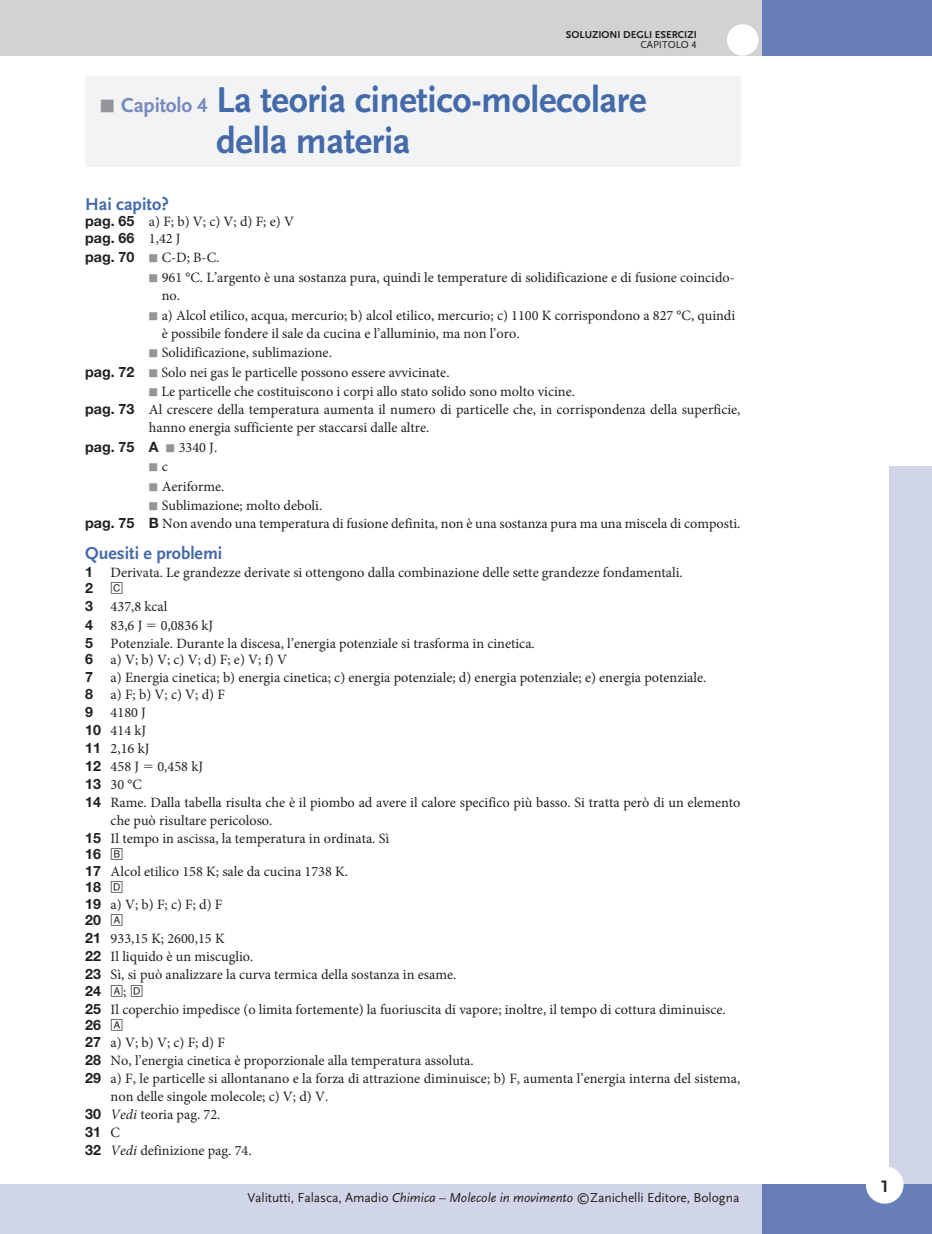
<style>
.page{position:relative;width:932px;height:1234px;background:#fff}
.page>*{position:absolute;margin:0;border:0;box-sizing:border-box;transform-origin:0 0}
.t1{font:37.5px/40.5px "Scala Sans Bold LF";letter-spacing:-.01em;color:#446aaa}
.t2{font:18px "Scala Sans Bold LF";color:#446aaa}
.t3{font:17.25px "Scala Sans Bold LF";color:#231f20}
.t4{font:15px "STIX General";color:#939598}
.t5{font:14.25px/18px "Minion Pro";color:#231f20}
.t6{font:700 14.25px "Helvetica Neue LT Std";color:#231f20}
.t7{font:13.5px "Scala Sans Regular LF";letter-spacing:-.005em;color:#231f20}
.t8{font:10.5px "Scala Sans Bold LF";color:#231f20}
.t9{font:10.5px "Scala Sans Regular LF";color:#231f20}
.s1{font-family:"STIX General";font-size:24px;color:#939598}
.s2{font-size:21px;color:#778abd}
.s3{font-family:"Helvetica Neue LT Std";font-weight:700}
.s4{font-family:"Minion Pro";font-weight:400}
.s5{font-family:"STIX General";font-size:15px;color:#939598}
.s6{font-family:"STIX General";font-weight:400;font-size:15px;color:#939598}
.s7{font-family:"Minion Pro";font-size:14.25px;color:#231f20}
.s8{font-family:"Zapf RM";font-weight:400}
.s9{font-style:italic}
.s10{font-family:"Scala Sans Regular LF Italic"}
</style>
<div class="page">
<div style="left:889px;top:466px;width:42px;height:732px;background:#d1d5e8"></div>
<div style="left:761px;top:0;width:170px;height:56px;background:#687eb7"></div>
<div style="left:0;top:0;width:761px;height:56px;background:#d1d2d4"></div>
<div style="left:0;top:1183px;width:761px;height:50px;background:#d1d5e8"></div>
<div style="left:761px;top:1183px;width:170px;height:50px;background:#687eb7"></div>
<div style="left:865px;top:1165px;width:38px;height:38px;background:#fff;border-radius:50%"></div>
<div style="left:726px;top:24px;width:32px;height:32px;background:#fff;border-radius:50%"></div>
<div style="left:85px;top:77px;width:655px;height:90px;background:#f2f3f4"></div>
<p class="t8" style="left:565px;top:29px;width:132px">SOLUZIONI DEGLI ESERCIZI</p>
<p class="t9" style="left:640px;top:39px;width:58px">CAPITOLO 4</p>
<h1 class="t1" style="left:216px;top:81px;width:431px;text-indent:-116px"><span class="s1">◾</span> <span class="s2">Capitolo 4</span> La teoria cinetico-molecolare della materia</h1>
<p class="t2" style="left:85px;top:194px;width:85px">Hai capito?</p>
<p class="t5" style="left:85px;top:213px;width:210px"><span class="s3">pag. 65</span> a) F; b) V; c) V; d) F; e) V</p>
<p class="t6" style="left:85px;top:229px;width:97px">pag. 66 <span class="s4">1,42 J</span></p>
<p class="t5" style="left:149px;top:248px;width:587px;line-height:19.5px;text-indent:-64px"><span class="s3">pag. 70</span> <span class="s5">◾</span> C-D; B-C.<br><span class="s5">◾</span> 961 °C. L’argento è una sostanza pura, quindi le temperature di solidificazione e di fusione coincido-</p>
<p class="t5" style="left:149px;top:286px;width:587px;line-height:19.5px;text-indent:13px">no.<br><span class="s5">◾</span> a) Alcol etilico, acqua, mercurio; b) alcol etilico, mercurio; c) 1100 K corrispondono a 827 °C, quindi</p>
<p class="t5" style="left:162px;top:324px;width:359px">è possibile fondere il sale da cucina e l’alluminio, ma non l’oro.</p>
<p class="t5" style="left:149px;top:343px;width:184px"><span class="s5">◾</span> Solidificazione, sublimazione.</p>
<p class="t5" style="left:85px;top:363px;width:366px"><span class="s3">pag. 72</span> <span class="s5">◾</span> Solo nei gas le particelle possono essere avvicinate.</p>
<p class="t5" style="left:149px;top:382px;width:427px"><span class="s5">◾</span> Le particelle che costituiscono i corpi allo stato solido sono molto vicine.</p>
<p class="t5" style="left:149px;top:400px;width:593px;text-indent:-64px"><span class="s3">pag. 73</span> Al crescere della temperatura aumenta il numero di particelle che, in corrispondenza della superficie, hanno energia sufficiente per staccarsi dalle altre.</p>
<p class="t6" style="left:85px;top:437px;width:134px">pag. 75 A <span class="s6">◾</span> <span class="s4">3340 J.</span></p>
<p class="t4" style="left:149px;top:455px;width:20px">◾ <span class="s7">c</span></p>
<p class="t5" style="left:149px;top:476px;width:175px;line-height:19.5px"><span class="s5">◾</span> Aeriforme.<br><span class="s5">◾</span> Sublimazione; molto deboli.</p>
<p class="t5" style="left:85px;top:514px;width:656px"><span class="s3">pag. 75 B</span> Non avendo una temperatura di fusione definita, non è una sostanza pura ma una miscela di composti.</p>
<p class="t2" style="left:85px;top:543px;width:139px">Quesiti e problemi</p>
<p class="t5" style="left:85px;top:563px;width:599px"><span class="s3">1</span> Derivata. Le grandezze derivate si ottengono dalla combinazione delle sette grandezze fondamentali.</p>
<p class="t6" style="left:85px;top:579px;width:40px">2 <span class="s8">C</span></p>
<p class="t5" style="left:85px;top:598px;width:84px"><span class="s3">3</span> 437,8 kcal<br><span class="s3">4</span> 83,6 J</p>
<p class="t5" style="left:85px;top:616px;width:451px;text-indent:76px">0,0836 kJ<br><span class="s3">5</span> Potenziale. Durante la discesa, l’energia potenziale si trasforma in cinetica.</p>
<p class="t5" style="left:85px;top:650px;width:622px"><span class="s3">6</span> a) V; b) V; c) V; d) F; e) V; f) V<br><span class="s3">7</span> a) Energia cinetica; b) energia cinetica; c) energia potenziale; d) energia potenziale; e) energia potenziale.</p>
<p class="t5" style="left:85px;top:685px;width:141px"><span class="s3">8</span> a) F; b) V; c) V; d) F<br><span class="s3">9</span> 4180 J<br><span class="s3">10</span> 414 kJ<br><span class="s3">11</span> 2,16 kJ<br><span class="s3">12</span> 458 J</p>
<p class="t5" style="left:157px;top:757px;width:47px">0,458 kJ</p>
<p class="t5" style="left:85px;top:775px;width:58px"><span class="s3">13</span> 30 °C</p>
<p class="t5" style="left:85px;top:793px;width:656px"><span class="s3">14</span> Rame. Dalla tabella risulta che è il piombo ad avere il calore specifico più basso. Si tratta però di un elemento</p>
<p class="t5" style="left:111px;top:811px;width:163px">che può risultare pericoloso.</p>
<p class="t5" style="left:85px;top:829px;width:306px"><span class="s3">15</span> Il tempo in ascissa, la temperatura in ordinata. Sì</p>
<p class="t6" style="left:85px;top:845px;width:40px">16 <span class="s8">B</span></p>
<p class="t5" style="left:85px;top:862px;width:264px"><span class="s3">17</span> Alcol etilico 158 K; sale da cucina 1738 K.</p>
<p class="t6" style="left:85px;top:878px;width:40px">18 <span class="s8">D</span></p>
<p class="t5" style="left:85px;top:895px;width:139px"><span class="s3">19</span> a) V; b) F; c) F; d) F</p>
<p class="t6" style="left:85px;top:911px;width:40px">20 <span class="s8">A</span></p>
<p class="t5" style="left:85px;top:929px;width:372px"><span class="s3">21</span> 933,15 K; 2600,15 K<br><span class="s3">22</span> Il liquido è un miscuglio.<br><span class="s3">23</span> Sì, si può analizzare la curva termica della sostanza in esame.</p>
<p class="t6" style="left:85px;top:981px;width:60px">24 <span class="s8">A</span><span class="s4">;</span> <span class="s8">D</span></p>
<p class="t5" style="left:85px;top:1000px;width:642px"><span class="s3">25</span> Il coperchio impedisce (o limita fortemente) la fuoriuscita di vapore; inoltre, il tempo di cottura diminuisce.</p>
<p class="t6" style="left:85px;top:1016px;width:40px">26 <span class="s8">A</span></p>
<p class="t5" style="left:85px;top:1033px;width:141px"><span class="s3">27</span> a) V; b) V; c) F; d) F</p>
<p class="t5" style="left:85px;top:1051px;width:390px"><span class="s3">28</span> No, l’energia cinetica è proporzionale alla temperatura assoluta.</p>
<p class="t5" style="left:85px;top:1069px;width:656px"><span class="s3">29</span> a) F, le particelle si allontanano e la forza di attrazione diminuisce; b) F, aumenta l’energia interna del sistema,</p>
<p class="t5" style="left:111px;top:1087px;width:219px">non delle singole molecole; c) V; d) V.</p>
<p class="t5" style="left:85px;top:1105px;width:137px"><span class="s3">30</span> <span class="s9">Vedi</span> teoria pag. 72.</p>
<p class="t6" style="left:85px;top:1122px;width:36px">31 <span class="s4">C</span></p>
<p class="t5" style="left:85px;top:1141px;width:168px"><span class="s3">32</span> <span class="s9">Vedi</span> definizione pag. 74.</p>
<p class="t7" style="left:247px;top:1190px;width:493px">Valitutti, Falasca, Amadio <span class="s10">Chimica</span> – <span class="s10">Molecole in movimento</span> ©Zanichelli Editore, Bologna</p>
<p class="t3" style="left:880px;top:1176px;width:10px">1</p>
</div>
